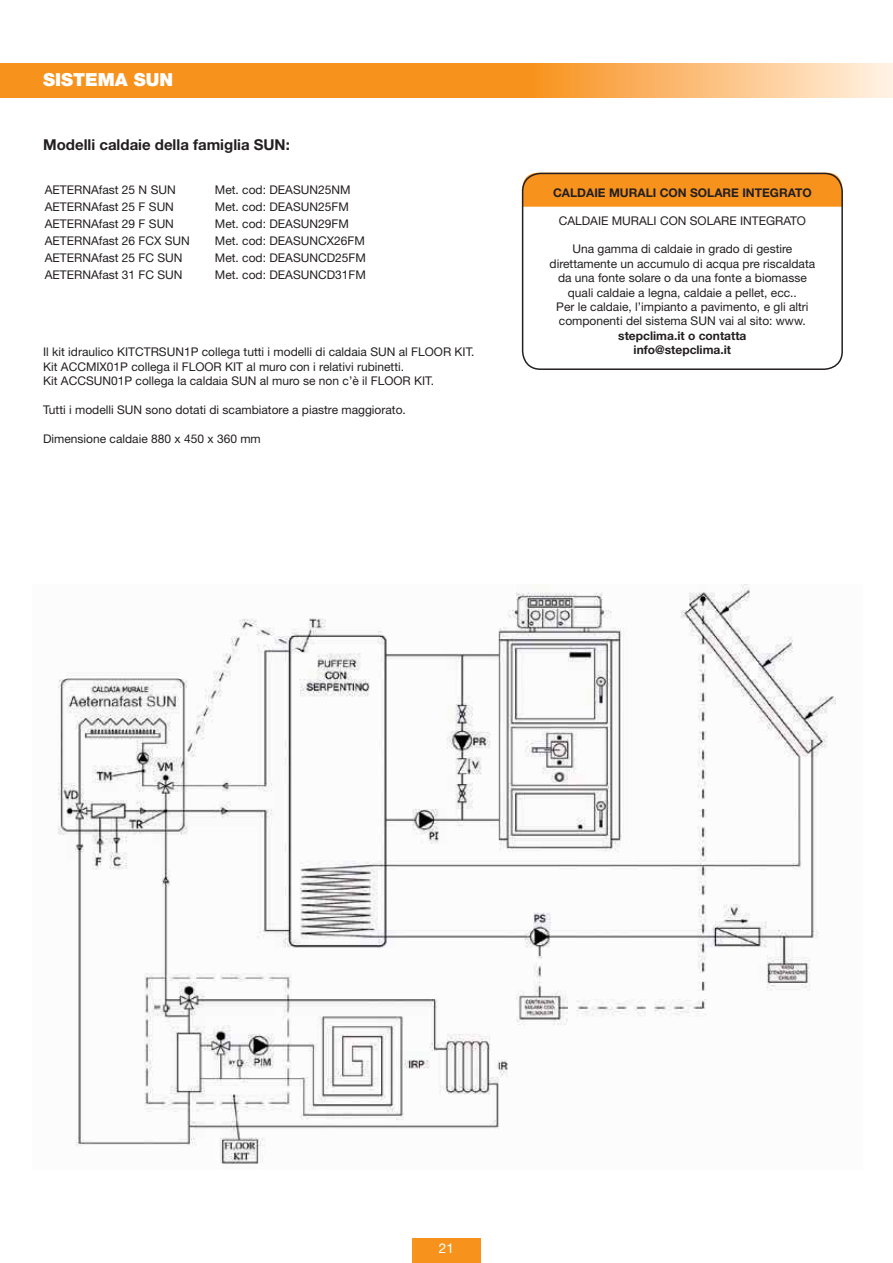
<style>
.page{position:relative;width:893px;height:1263px;background:#fff}
.page>*{position:absolute;margin:0;border:0;box-sizing:border-box;transform-origin:0 0}
.t1{font:900 18px "Helvetica Neue LT Std";color:#fff}
.t2{font:700 15px "Helvetica Neue LT Std";color:#231f20}
.t3{font:13.5px "Helvetica Neue LT Std";color:#fff}
.t4{font:12px/14.4px "Helvetica Neue LT Std";color:#231f20}
.t5{font:700 12px/14.4px "Helvetica Neue LT Std";color:#231f20;text-align:center}
</style>
<div class="page">
<div style="left:412px;top:1238px;width:68px;height:25px;background:#f7931d"></div>
<svg style="left:0;top:63px;width:893px;height:34px;background:#f9a545"></svg>
<div style="left:523px;top:173px;width:319px;height:34px;background:#f7931d"></div>
<div style="left:522px;top:173px;width:321px;height:197px;border:2px solid #231f20;border-radius:18px"></div>
<img style="left:58px;top:584px;width:778px;height:580px">
<h1 class="t1" style="left:43px;top:70px;width:132px">SISTEMA SUN</h1>
<p class="t2" style="left:43px;top:139px;width:248px">Modelli caldaie della famiglia SUN:</p>
<p class="t4" style="left:45px;top:184px;width:132px">AETERNAfast 25 N SUN</p>
<p class="t4" style="left:215px;top:184px;width:137px">Met. cod: DEASUN25NM</p>
<p class="t4" style="left:45px;top:201px;width:131px">AETERNAfast 25 F SUN</p>
<p class="t4" style="left:215px;top:201px;width:135px">Met. cod: DEASUN25FM</p>
<p class="t4" style="left:45px;top:218px;width:131px">AETERNAfast 29 F SUN</p>
<p class="t4" style="left:215px;top:218px;width:135px">Met. cod: DEASUN29FM</p>
<p class="t4" style="left:45px;top:235px;width:147px">AETERNAfast 26 FCX SUN</p>
<p class="t4" style="left:215px;top:235px;width:151px">Met. cod: DEASUNCX26FM</p>
<p class="t4" style="left:45px;top:252px;width:139px">AETERNAfast 25 FC SUN</p>
<p class="t4" style="left:215px;top:252px;width:152px">Met. cod: DEASUNCD25FM</p>
<p class="t4" style="left:45px;top:269px;width:139px">AETERNAfast 31 FC SUN</p>
<p class="t4" style="left:215px;top:269px;width:152px">Met. cod: DEASUNCD31FM</p>
<p class="t4" style="left:43px;top:346px;width:433px">Il kit idraulico KITCTRSUN1P collega tutti i modelli di caldaia SUN al FLOOR KIT.<br>Kit ACCMIX01P collega il FLOOR KIT al muro con i relativi rubinetti.<br>Kit ACCSUN01P collega la caldaia SUN al muro se non c’è il FLOOR KIT.</p>
<p class="t4" style="left:43px;top:404px;width:364px">Tutti i modelli SUN sono dotati di scambiatore a piastre maggiorato.</p>
<p class="t4" style="left:43px;top:433px;width:219px">Dimensione caldaie 880 x 450 x 360 mm</p>
<p class="t5" style="left:553px;top:187px;width:260px">CALDAIE MURALI CON SOLARE INTEGRATO</p>
<p class="t4" style="left:559px;top:215px;width:249px">CALDAIE MURALI CON SOLARE INTEGRATO</p>
<p class="t4" style="left:550px;top:243px;width:267px;text-align:center">Una gamma di caldaie in grado di gestire direttamente un accumulo di acqua pre riscaldata da una fonte solare o da una fonte a biomasse quali caldaie a legna, caldaie a pellet, ecc..<br>Per le caldaie, l’impianto a pavimento, e gli altri componenti del sistema SUN vai al sito: www.</p>
<p class="t5" style="left:618px;top:330px;width:130px">stepclima.it o contatta info@stepclima.it</p>
<p class="t3" style="left:439px;top:1243px;width:17px">21</p>
</div>
